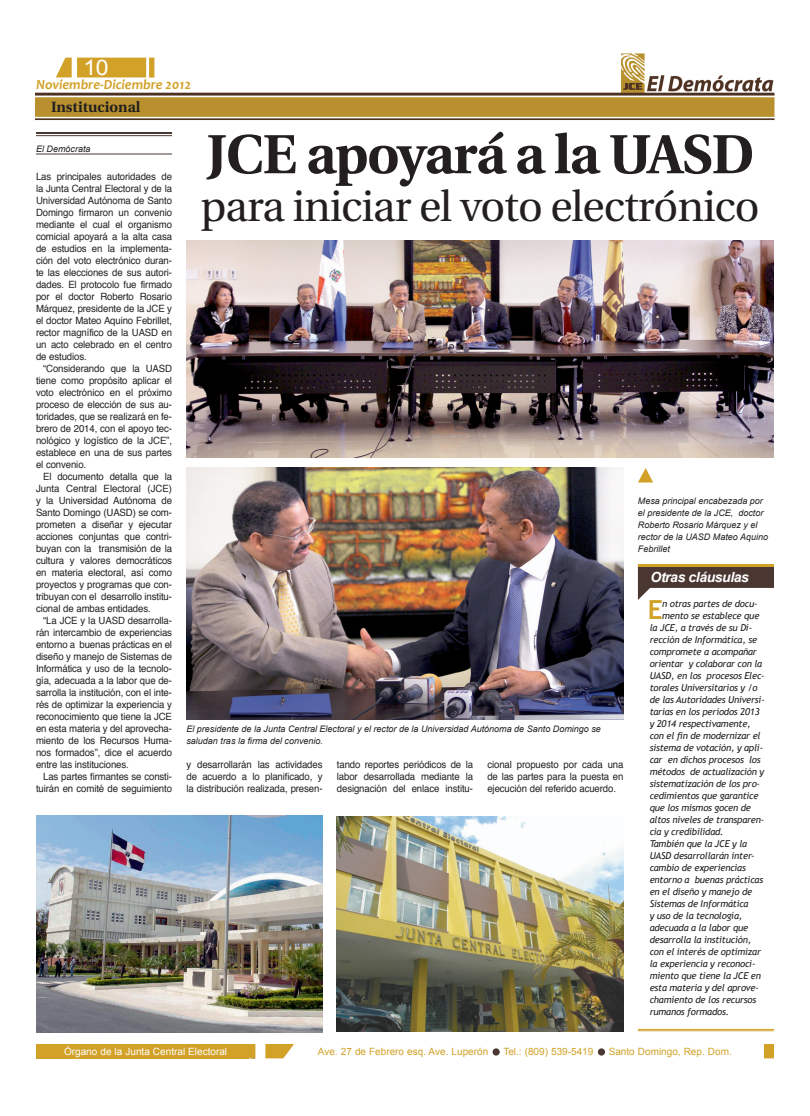
<style>
.page{position:relative;width:810px;height:1116px;background:#fff}
.page>*{position:absolute;margin:0;border:0;box-sizing:border-box;transform-origin:0 0}
.t1{font:700 55px "Utopia";letter-spacing:-.025em;color:#231f20}
.t2{font:43px "Utopia";letter-spacing:-.025em;color:#231f20}
.t3{font:700 26.3px "Trebuchet MS";color:#d2a128}
.t4{font:21.5px "Arial";color:#fff;scale:1.07 1}
.t5{font:700 14.8px "Utopia";color:#231f20}
.t6{font:italic 700 14px "Candara";color:#d2a128}
.t7{font:italic 700 14px "Arial";letter-spacing:-.03em;color:#fff}
.t8{font:10px/12px "Helvetica";letter-spacing:-.01em;color:#231f20;text-align:justify;scale:.96 1}
.t9{font:10px "Arial";color:#d2a128}
.t10{font:10px "Arial";color:#fff}
.t11{font:italic 9.5px "Trebuchet MS";letter-spacing:-.02em;color:#231f20}
.t12{font:italic 9px/12px "Arial";color:#231f20}
</style>
<div class="page">
<img style="left:36px;top:53px;width:738px;height:67px">
<svg style="left:56px;top:58px;width:90px;height:19px;background:#d4a634"></svg>
<div style="left:72px;top:56px;width:5px;height:23px;background:#fff"></div>
<div style="left:149px;top:58px;width:5px;height:20px;background:#d2a128"></div>
<div style="left:36px;top:1044px;width:213px;height:14px;background:#d2a128"></div>
<div style="left:764px;top:1044px;width:10px;height:14px;background:#d2a128"></div>
<svg style="left:249px;top:1044px;width:45px;height:14px"></svg>
<div style="left:255px;top:1042px;width:10px;height:19px;background:#fff"></div>
<div style="left:493px;top:1048px;width:7px;height:8px;background:#4b3731;border-radius:50%"></div>
<div style="left:598px;top:1048px;width:7px;height:8px;background:#4b3731;border-radius:50%"></div>
<hr style="left:36px;top:132px;width:136px;height:2px;background:#4b3731">
<hr style="left:36px;top:135px;width:136px;height:1px;background:#4b3731">
<hr style="left:36px;top:154px;width:136px;height:1px;background:#4b3731">
<img style="left:186px;top:240px;width:588px;height:218px">
<img style="left:186px;top:468px;width:438px;height:252px">
<img style="left:36px;top:816px;width:287px;height:216px">
<img style="left:337px;top:816px;width:287px;height:216px">
<hr style="left:638px;top:1029px;width:136px;height:1px;background:#d2a128">
<hr style="left:638px;top:1030px;width:136px;height:1px;background:#d2a128">
<svg style="left:638px;top:567px;width:136px;height:33px"></svg>
<hr style="left:638px;top:564px;width:136px;height:3px;background:#d2a128">
<svg style="left:638px;top:468px;width:15px;height:15px"></svg>
<h3 class="t4" style="left:83px;top:55px;width:25px">10</h3>
<h3 class="t6" style="left:36px;top:76px;width:157px">Noviembre-Diciembre 2012</h3>
<h3 class="t5" style="left:51px;top:98px;width:91px">Institucional</h3>
<p class="t12" style="left:36px;top:143px;width:56px">El Demócrata</p>
<p class="t8" style="left:36px;top:171px;width:143px">Las principales autoridades de la Junta Central Electoral y de la Universidad Autónoma de Santo Domingo firmaron un convenio mediante el cual el organismo comicial apoyará a la alta casa de estudios en la implementa&shy;ción del voto electrónico duran&shy;te las elecciones de sus autori&shy;dades. El protocolo fue firmado por el doctor Roberto Rosario Márquez, presidente de la JCE y el doctor Mateo Aquino Febrillet, rector magnífico de la UASD en un acto celebrado en el centro de estudios.</p>
<p class="t8" style="left:36px;top:363px;width:143px;text-indent:7px">“Considerando que la UASD tiene como propósito aplicar el voto electrónico en el próximo proceso de elección de sus au&shy;toridades, que se realizará en fe&shy;brero de 2014, con el apoyo tec&shy;nológico y logístico de la JCE”, establece en una de sus partes el convenio.</p>
<p class="t8" style="left:36px;top:471px;width:143px;text-indent:7px">El documento detalla que la Junta Central Electoral (JCE) y la Universidad Autónoma de Santo Domingo (UASD) se com&shy;prometen a diseñar y ejecutar acciones conjuntas que contri&shy;buyan con la transmisión de la cultura y valores democráticos en materia electoral, así como proyectos y programas que con&shy;tribuyan con el desarrollo institu&shy;cional de ambas entidades.</p>
<p class="t8" style="left:36px;top:615px;width:143px;text-indent:7px">“La JCE y la UASD desarrolla&shy;rán intercambio de experiencias entorno a buenas prácticas en el diseño y manejo de Sistemas de Informática y uso de la tecnolo&shy;gía, adecuada a la labor que de&shy;sarrolla la institución, con el inte&shy;rés de optimizar la experiencia y reconocimiento que tiene la JCE en esta materia y del aprovecha&shy;miento de los Recursos Huma&shy;nos formados”, dice el acuerdo entre las instituciones.</p>
<p class="t8" style="left:36px;top:771px;width:143px;text-align:right">Las partes firmantes se consti&shy;tuirán en comité de seguimiento</p>
<h1 class="t1" style="left:206px;top:123px;width:550px">JCE apoyará a la UASD</h1>
<h2 class="t2" style="left:200px;top:183px;width:561px">para iniciar el voto electrónico</h2>
<p class="t12" style="left:638px;top:495px;width:132px">Mesa principal encabezada por el presidente de la JCE, doctor<br>Roberto Rosario Márquez y el rector de la UASD Mateo Aquino<br>Febrillet</p>
<p class="t12" style="left:186px;top:723px;width:416px">El presidente de la Junta Central Electoral y el rector de la Universidad Autónoma de Santo Domingo se saludan tras la firma del convenio.</p>
<p class="t8" style="left:186px;top:759px;width:143px">y desarrollarán las actividades de acuerdo a lo planificado, y la distribución realizada, presen-</p>
<p class="t8" style="left:337px;top:759px;width:143px">tando reportes periódicos de la labor desarrollada mediante la designación del enlace institu-</p>
<p class="t8" style="left:487px;top:759px;width:143px">cional propuesto por cada una de las partes para la puesta en ejecución del referido acuerdo.</p>
<h3 class="t7" style="left:651px;top:569px;width:100px">Otras cláusulas</h3>
<h3 class="t3" style="left:648px;top:593px;width:16px">E</h3>
<p class="t11" style="left:662px;top:598px;width:97px">n otras partes de docu-</p>
<p class="t11" style="left:662px;top:610px;width:99px">mento se establece que</p>
<p class="t11" style="left:650px;top:622px;width:104px">la JCE, a través de su Di-</p>
<p class="t11" style="left:650px;top:634px;width:109px">rección de Informática, se</p>
<p class="t11" style="left:650px;top:646px;width:109px">compromete a acompañar</p>
<p class="t11" style="left:650px;top:658px;width:114px">orientar y colaborar con la</p>
<p class="t11" style="left:650px;top:670px;width:116px">UASD, en los procesos Elec-</p>
<p class="t11" style="left:650px;top:682px;width:109px">torales Universitarios y /o</p>
<p class="t11" style="left:650px;top:694px;width:117px">de las Autoridades Universi-</p>
<p class="t11" style="left:650px;top:706px;width:111px">tarias en los períodos 2013</p>
<p class="t11" style="left:650px;top:718px;width:103px">y 2014 respectivamente,</p>
<p class="t11" style="left:650px;top:730px;width:113px">con el fin de modernizar el</p>
<p class="t11" style="left:650px;top:742px;width:115px">sistema de votación, y apli-</p>
<p class="t11" style="left:650px;top:754px;width:113px">car en dichos procesos los</p>
<p class="t11" style="left:650px;top:766px;width:116px">métodos de actualización y</p>
<p class="t11" style="left:650px;top:778px;width:112px">sistematización de los pro-</p>
<p class="t11" style="left:650px;top:790px;width:110px">cedimientos que garantice</p>
<p class="t11" style="left:650px;top:802px;width:103px">que los mismos gocen de</p>
<p class="t11" style="left:650px;top:814px;width:116px">altos niveles de transparen-</p>
<p class="t11" style="left:650px;top:826px;width:76px">cia y credibilidad.</p>
<p class="t11" style="left:650px;top:838px;width:99px">También que la JCE y la</p>
<p class="t11" style="left:650px;top:850px;width:106px">UASD desarrollarán inter-</p>
<p class="t11" style="left:650px;top:862px;width:98px">cambio de experiencias</p>
<p class="t11" style="left:650px;top:874px;width:115px">entorno a buenas prácticas</p>
<p class="t11" style="left:650px;top:886px;width:104px">en el diseño y manejo de</p>
<p class="t11" style="left:650px;top:898px;width:100px">Sistemas de Informática</p>
<p class="t11" style="left:650px;top:910px;width:94px">y uso de la tecnología,</p>
<p class="t11" style="left:650px;top:922px;width:100px">adecuada a la labor que</p>
<p class="t11" style="left:650px;top:934px;width:103px">desarrolla la institución,</p>
<p class="t11" style="left:650px;top:946px;width:113px">con el interés de optimizar</p>
<p class="t11" style="left:650px;top:958px;width:107px">la experiencia y reconoci-</p>
<p class="t11" style="left:650px;top:970px;width:113px">miento que tiene la JCE en</p>
<p class="t11" style="left:650px;top:982px;width:111px">esta materia y del aprove-</p>
<p class="t11" style="left:650px;top:994px;width:108px">chamiento de los recursos</p>
<p class="t11" style="left:650px;top:1006px;width:81px">rumanos formados.</p>
<p class="t10" style="left:64px;top:1045px;width:165px">Órgano de la Junta Central Electoral</p>
<p class="t9" style="left:318px;top:1046px;width:172px">Ave. 27 de Febrero esq. Ave. Luperón</p>
<p class="t9" style="left:503px;top:1046px;width:92px">Tel.: (809) 539-5419</p>
<p class="t9" style="left:609px;top:1046px;width:125px">Santo Domingo, Rep. Dom.</p>
</div>
